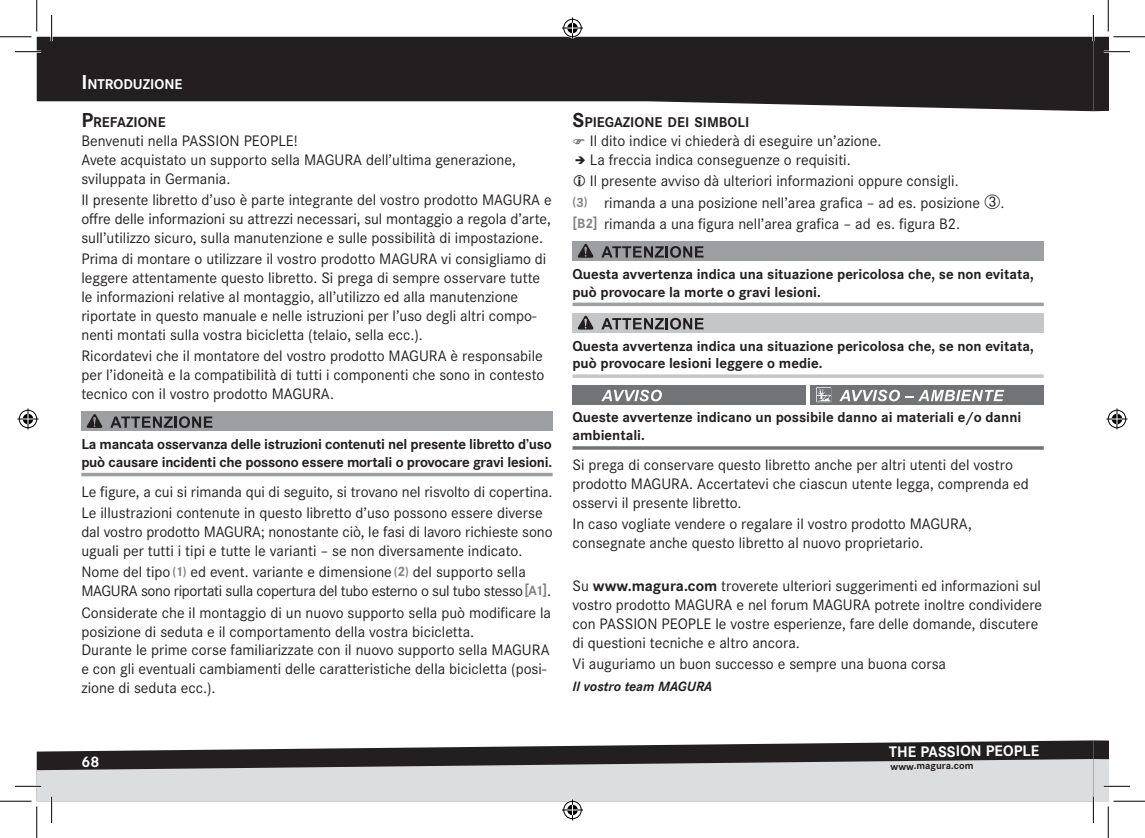
<style>
.page{position:relative;width:1145px;height:838px;background:#fff}
.page>*{position:absolute;margin:0;border:0;box-sizing:border-box;transform-origin:0 0}
.t1{font:15.75px/18.9px "Corporate S";color:#231f20}
.t2{font:700 15.75px "Corporate S";color:#fff}
.t3{font:700 14.88px/17.8px "Corporate S";color:#231f20}
.t4{font:700 14.88px/17.8px "Corporate S";letter-spacing:-.02em;color:#231f20}
.t5{font:700 14.7px "Corporate S";color:#231f20}
.t6{font:700 14.7px "Corporate S";color:#fff}
.t7{font:italic 700 14px "Corporate STOT";color:#231f20}
.t8{font:700 10.5px "Corporate S";color:#231f20}
.s1{font-size:21px}
.s2{font-weight:700;font-size:14px;color:#808285}
.s3{font-weight:700;color:#808285}
.s4{font-weight:700}
</style>
<div class="page">
<svg style="left:37px;top:740px;width:1056px;height:19px;fill:#231f20"></svg>
<svg style="left:37px;top:759px;width:1056px;height:42px;background:#c2c3c5"></svg>
<svg style="left:37px;top:37px;width:1056px;height:74px;background:#393636"></svg>
<hr style="left:81px;top:473px;width:472px;height:3px;background:#9d9fa2">
<div style="left:81px;top:411px;width:472px;height:20px;background:#9d9fa2"></div>
<svg style="left:87px;top:414px;width:15px;height:14px"></svg>
<svg style="left:110px;top:416px;width:102px;height:12px"></svg>
<svg style="left:572px;top:302px;width:472px;height:4px;background:#abadb0"></svg>
<svg style="left:572px;top:374px;width:472px;height:4px;background:#ccccce"></svg>
<hr style="left:572px;top:446px;width:472px;height:3px;background:#727376">
<div style="left:572px;top:241px;width:472px;height:20px;background:#9d9fa2"></div>
<svg style="left:578px;top:244px;width:15px;height:14px"></svg>
<svg style="left:601px;top:246px;width:103px;height:12px"></svg>
<div style="left:572px;top:313px;width:472px;height:20px;background:#c5c6c8"></div>
<svg style="left:578px;top:315px;width:15px;height:14px"></svg>
<svg style="left:601px;top:318px;width:103px;height:11px"></svg>
<div style="left:572px;top:385px;width:234px;height:19px;background:#727376"></div>
<svg style="left:601px;top:389px;width:61px;height:12px"></svg>
<div style="left:811px;top:385px;width:233px;height:19px;background:#727376"></div>
<svg style="left:839px;top:389px;width:165px;height:12px"></svg>
<svg style="left:817px;top:387px;width:14px;height:15px"></svg>
<svg style="left:817px;top:388px;width:13px;height:13px"></svg>
<hr style="left:15px;top:51px;width:26px;height:2px;background:#fff">
<hr style="left:15px;top:785px;width:26px;height:2px;background:#fff">
<hr style="left:51px;top:15px;width:2px;height:26px;background:#fff">
<hr style="left:51px;top:796px;width:2px;height:27px;background:#fff">
<hr style="left:1092px;top:15px;width:2px;height:26px;background:#fff">
<hr style="left:1092px;top:796px;width:2px;height:27px;background:#fff">
<svg style="left:15px;top:51px;width:26px;height:1px"></svg>
<svg style="left:15px;top:786px;width:26px;height:1px"></svg>
<svg style="left:51px;top:15px;width:1px;height:26px"></svg>
<svg style="left:51px;top:796px;width:1px;height:27px"></svg>
<svg style="left:1093px;top:15px;width:37px;height:96px"></svg>
<svg style="left:1093px;top:740px;width:37px;height:83px"></svg>
<hr style="left:1113px;top:36px;width:32px;height:2px;background:#fff">
<hr style="left:1113px;top:800px;width:32px;height:2px;background:#fff">
<hr style="left:1107px;top:0;width:2px;height:31px;background:#fff">
<hr style="left:1107px;top:806px;width:2px;height:31px;background:#fff">
<hr style="left:0;top:36px;width:32px;height:1px;background:#000">
<hr style="left:1113px;top:36px;width:32px;height:1px;background:#000">
<hr style="left:0;top:800px;width:32px;height:1px;background:#000">
<hr style="left:1113px;top:800px;width:32px;height:1px;background:#000">
<hr style="left:36px;top:0;width:1px;height:31px;background:#000">
<hr style="left:36px;top:806px;width:1px;height:31px;background:#000">
<hr style="left:1108px;top:0;width:1px;height:31px;background:#000">
<hr style="left:1108px;top:806px;width:1px;height:31px;background:#000">
<svg style="left:562px;top:18px;width:21px;height:21px"></svg>
<svg style="left:562px;top:799px;width:21px;height:21px"></svg>
<svg style="left:18px;top:408px;width:21px;height:21px"></svg>
<svg style="left:1106px;top:408px;width:21px;height:21px"></svg>
<svg style="left:889px;top:746px;width:27px;height:11px"></svg>
<p class="t6" style="left:81px;top:76px;width:103px"><span class="s1">I</span> NTRODUZIONE</p>
<p class="t5" style="left:81px;top:114px;width:86px"><span class="s1">P</span>REFAZIONE</p>
<p class="t1" style="left:81px;top:131px;width:436px">Benvenuti nella PASSION PEOPLE!<br>Avete acquistato un supporto sella MAGURA dell’ultima generazione, sviluppata in Germania.</p>
<p class="t1" style="left:81px;top:190px;width:472px;text-align:justify">Il presente libretto d’uso è parte integrante del vostro prodotto MAGURA e offre delle informazioni su attrezzi necessari, sul montaggio a regola d’arte, sull’utilizzo sicuro, sulla manutenzione e sulle possibilità di impostazione.</p>
<p class="t1" style="left:81px;top:250px;width:467px">Prima di montare o utilizzare il vostro prodotto MAGURA vi consigliamo di leggere attentamente questo libretto. Si prega di sempre osservare tutte le informazioni relative al montaggio, all’utilizzo ed alla manutenzione riportate in questo manuale e nelle istruzioni per l’uso degli altri compo&shy;nenti montati sulla vostra bicicletta (telaio, sella ecc.).</p>
<p class="t1" style="left:81px;top:347px;width:465px;text-align:justify">Ricordatevi che il montatore del vostro prodotto MAGURA è responsabile per l’idoneità e la compatibilità di tutti i componenti che sono in contesto tecnico con il vostro prodotto MAGURA.</p>
<p class="t4" style="left:81px;top:435px;width:472px">La mancata osservanza delle istruzioni contenuti nel presente libretto d’uso può causare incidenti che possono essere mortali o provocare gravi lesioni.</p>
<p class="t1" style="left:81px;top:481px;width:473px;line-height:21.3px">Le figure, a cui si rimanda qui di seguito, si trovano nel risvolto di copertina.<br>Le illustrazioni contenute in questo libretto d’uso possono essere diverse</p>
<p class="t1" style="left:81px;top:522px;width:473px">dal vostro prodotto MAGURA; nonostante ciò, le fasi di lavoro richieste sono uguali per tutti i tipi e tutte le varianti – se non diversamente indicato.</p>
<p class="t1" style="left:81px;top:562px;width:471px">Nome del tipo <sup>(</sup><span class="s2">1</span><sup>)</sup> ed event. variante e dimensione <sup>(</sup><span class="s2">2</span><sup>)</sup> del supporto sella<br>MAGURA sono riportati sulla copertura del tubo esterno o sul tubo stesso<span class="s3">[</span><span class="s2">A1</span><span class="s3">]</span>.</p>
<p class="t1" style="left:81px;top:603px;width:471px">Considerate che il montaggio di un nuovo supporto sella può modificare la posizione di seduta e il comportamento della vostra bicicletta.<br>Durante le prime corse familiarizzate con il nuovo supporto sella MAGURA e con gli eventuali cambiamenti delle caratteristiche della bicicletta (posi&shy;zione di seduta ecc.).</p>
<p class="t2" style="left:81px;top:752px;width:19px">68</p>
<p class="t5" style="left:572px;top:114px;width:178px"><span class="s1">S</span>PIEGAZIONE DEI SIMBOLI</p>
<p class="t1" style="left:590px;top:131px;width:293px">Il dito indice vi chiederà di eseguire un’azione.<br>La freccia indica conseguenze o requisiti.</p>
<p class="t1" style="left:572px;top:170px;width:409px;line-height:21.3px;text-align:center">Il presente avviso dà ulteriori informazioni oppure consigli.<br><sup>(</sup><span class="s2">3</span><sup>)</sup> rimanda a una posizione nell’area grafica – ad es. posizione</p>
<p class="t1" style="left:1001px;top:193px;width:6px">.</p>
<p class="t1" style="left:573px;top:214px;width:389px"><span class="s3">[</span><span class="s2">B2</span><span class="s3">]</span> rimanda a una figura nell’area grafica – ad es. figura B2.</p>
<p class="t3" style="left:572px;top:265px;width:463px">Questa avvertenza indica una situazione pericolosa che, se non evitata, può provocare la morte o gravi lesioni.</p>
<p class="t3" style="left:572px;top:337px;width:463px">Questa avvertenza indica una situazione pericolosa che, se non evitata, può provocare lesioni leggere o medie.</p>
<p class="t3" style="left:572px;top:409px;width:450px">Queste avvertenze indicano un possibile danno ai materiali e/o danni ambientali.</p>
<p class="t1" style="left:572px;top:455px;width:458px">Si prega di conservare questo libretto anche per altri utenti del vostro prodotto MAGURA. Accertatevi che ciascun utente legga, comprenda ed osservi il presente libretto.</p>
<p class="t1" style="left:572px;top:514px;width:401px">In caso vogliate vendere o regalare il vostro prodotto MAGURA, consegnate anche questo libretto al nuovo proprietario.</p>
<p class="t1" style="left:572px;top:576px;width:471px">Su <span class="s4">www.magura.com</span> troverete ulteriori suggerimenti ed informazioni sul vostro prodotto MAGURA e nel forum MAGURA potrete inoltre condividere con PASSION PEOPLE le vostre esperienze, fare delle domande, discutere di questioni tecniche e altro ancora.</p>
<p class="t1" style="left:572px;top:654px;width:375px">Vi auguriamo un buon successo e sempre una buona corsa</p>
<p class="t7" style="left:572px;top:677px;width:141px">Il vostro team MAGURA</p>
<p class="t2" style="left:920px;top:742px;width:12px;rotate:-1deg">PASSION</p>
<p class="t2" style="left:985px;top:741px;width:12px;rotate:-1deg">PEOPLE</p>
<p class="t8" style="left:890px;top:760px;width:85px;rotate:-1deg">www.magura.com</p>
</div>
